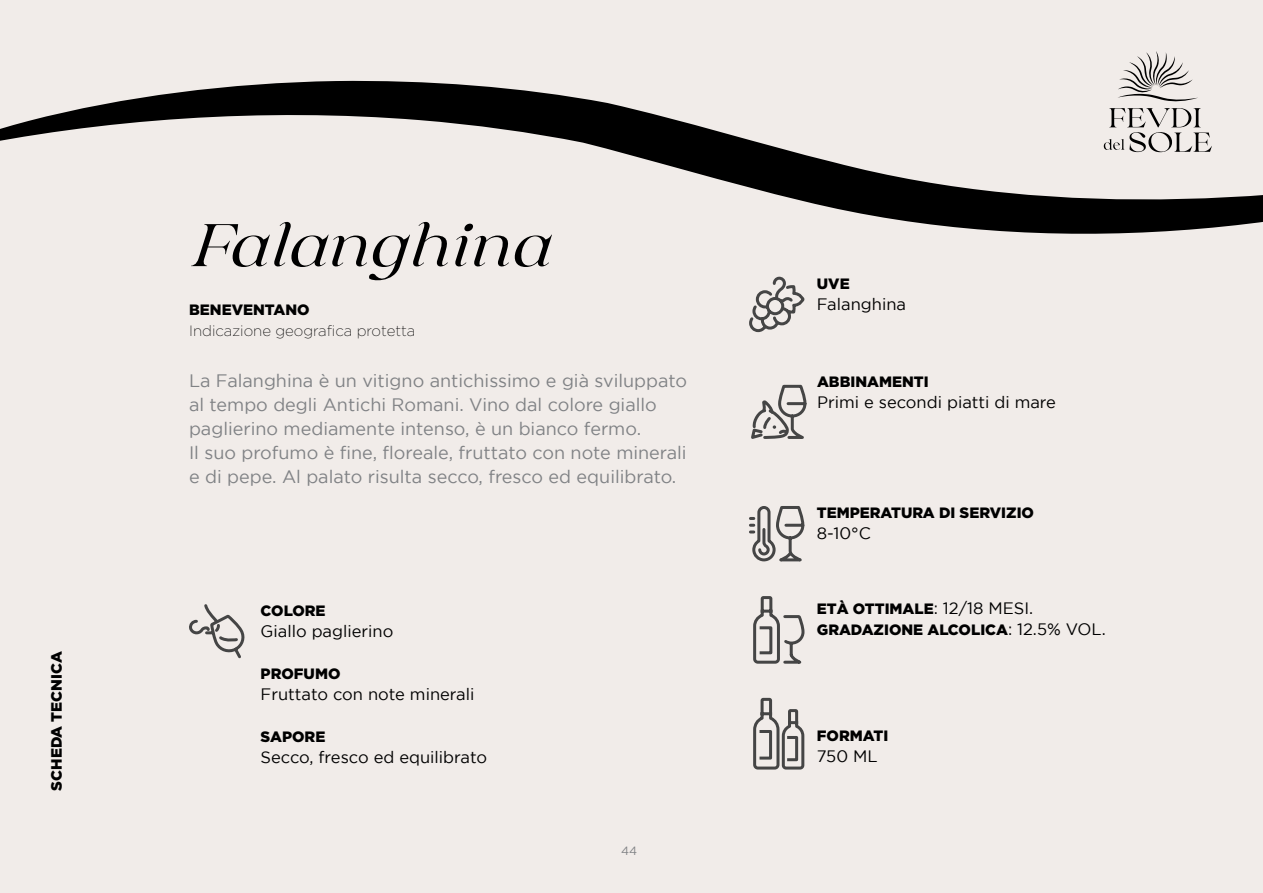
<style>
.page{position:relative;width:1263px;height:893px;background:#f1ece9}
.page>*{position:absolute;margin:0;border:0;box-sizing:border-box;transform-origin:0 0}
.t1{font:italic 60px "Collingar";color:#000}
.t2{font:18px/24px "Gotham";color:#808285}
.t3{font:16.5px "Gotham";color:#000}
.t4{font:900 15px/21px "Gotham";color:#000}
.t5{font:200 15px "Gotham";color:#000}
.t6{font:12px "Gotham";color:#808285}
.s1{font-weight:400;font-size:16.5px}
</style>
<div class="page">
<svg style="left:749px;top:276px;width:56px;height:57px"></svg>
<svg style="left:749px;top:506px;width:56px;height:56px"></svg>
<svg style="left:189px;top:604px;width:56px;height:55px"></svg>
<svg style="left:753px;top:596px;width:52px;height:68px"></svg>
<svg style="left:753px;top:697px;width:52px;height:73px"></svg>
<svg style="left:751px;top:386px;width:56px;height:53px"></svg>
<svg style="left:0;top:80px;width:1263px;height:154px"></svg>
<svg style="left:1104px;top:51px;width:108px;height:101px"></svg>
<p class="t4" style="left:46px;top:790px;width:141px;rotate:-90deg">SCHEDA TECNICA</p>
<h1 class="t1" style="left:189px;top:214px;width:362px">Falanghina</h1>
<p class="t4" style="left:189px;top:299px;width:122px">BENEVENTANO</p>
<p class="t5" style="left:189px;top:323px;width:228px">Indicazione geografica protetta</p>
<p class="t2" style="left:189px;top:369px;width:500px">La Falanghina è un vitigno antichissimo e già sviluppato al tempo degli Antichi Romani. Vino dal colore giallo paglierino mediamente intenso, è un bianco fermo.<br>Il suo profumo è fine, floreale, fruttato con note minerali e di pepe. Al palato risulta secco, fresco ed equilibrato.</p>
<p class="t4" style="left:261px;top:599px;width:67px">COLORE</p>
<p class="t3" style="left:261px;top:622px;width:134px">Giallo paglierino</p>
<p class="t4" style="left:261px;top:662px;width:81px">PROFUMO</p>
<p class="t3" style="left:261px;top:685px;width:215px">Fruttato con note minerali</p>
<p class="t4" style="left:261px;top:725px;width:66px">SAPORE</p>
<p class="t3" style="left:261px;top:748px;width:228px">Secco, fresco ed equilibrato</p>
<p class="t6" style="left:621px;top:844px;width:18px">44</p>
<p class="t4" style="left:817px;top:273px;width:34px">UVE</p>
<p class="t3" style="left:817px;top:295px;width:91px">Falanghina</p>
<p class="t4" style="left:817px;top:371px;width:113px">ABBINAMENTI</p>
<p class="t3" style="left:817px;top:393px;width:240px">Primi e secondi piatti di mare</p>
<p class="t4" style="left:817px;top:502px;width:219px">TEMPERATURA DI SERVIZIO</p>
<p class="t3" style="left:817px;top:524px;width:56px">8-10°C</p>
<p class="t4" style="left:817px;top:598px;width:290px">ETÀ OTTIMALE<span class="s1">: 12/18 MESI.<br></span>GRADAZIONE ALCOLICA<span class="s1">: 12.5% VOL.</span></p>
<p class="t4" style="left:817px;top:725px;width:73px">FORMATI</p>
<p class="t3" style="left:817px;top:747px;width:62px">750 ML</p>
</div>
